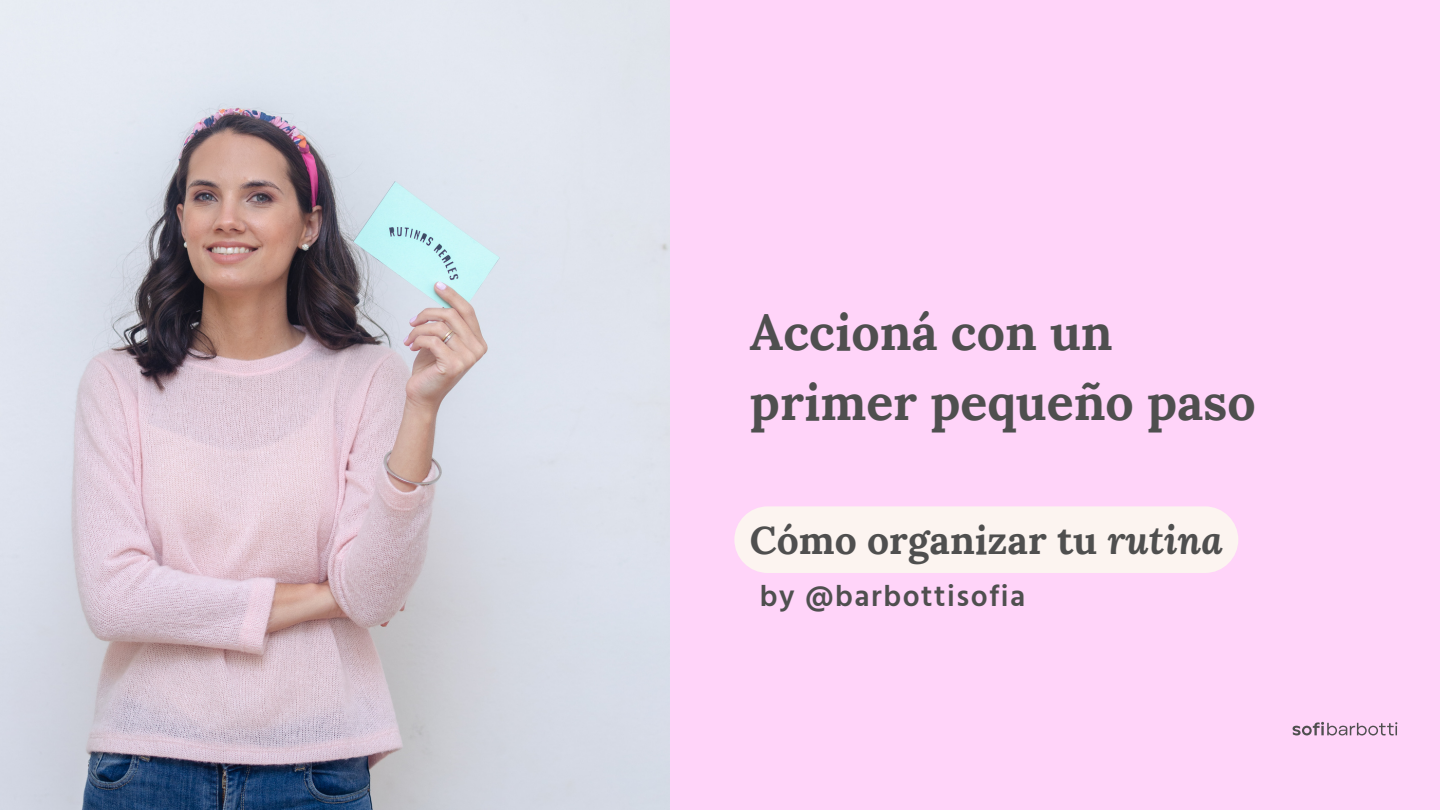
<style>
.page{position:relative;width:1440px;height:810px;background:#ffd4f9}
.page>*{position:absolute;margin:0;border:0;box-sizing:border-box;transform-origin:0 0}
.t1{font:700 50px/69.8px "Lora";color:#4f4f4f}
.t2{font:700 39px "Lora";color:#4f4f4f}
.t3{font:600 30px "Hind Madurai";letter-spacing:.05em;color:#4f4f4f}
.s1{font-style:italic}
</style>
<div class="page">
<img style="left:0;top:0;width:670px;height:810px">
<div style="left:734px;top:506px;width:504px;height:67px;background:#fcf4f0;border-radius:33px"></div>
<svg style="left:1293px;top:722px;width:104px;height:14px"></svg>
<p class="t1" style="left:750px;top:297px;width:507px">Accioná con un primer pequeño paso</p>
<p class="t2" style="left:750px;top:515px;width:474px">Cómo organizar tu <span class="s1">rutina</span></p>
<p class="t3" style="left:760px;top:577px;width:267px">by @barbottisofia</p>
</div>
